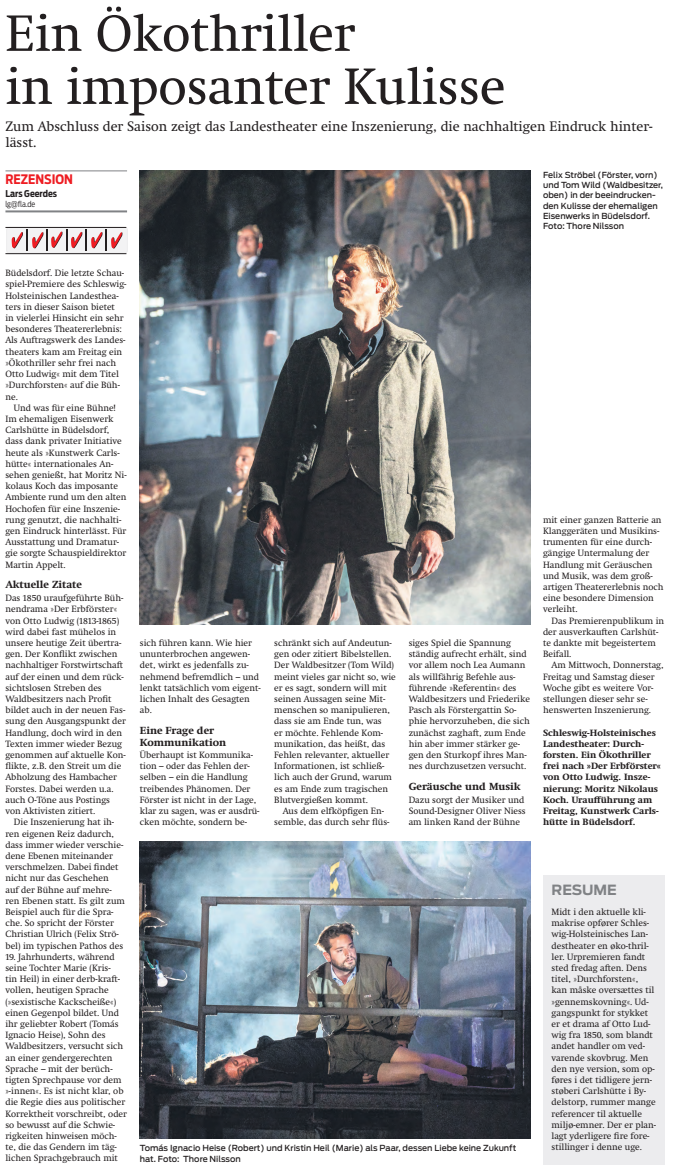
<style>
.page{position:relative;width:676px;height:1172px;background:#fff}
.page>*{position:absolute;margin:0;border:0;box-sizing:border-box;transform-origin:0 0}
.t1{font:52px/53px "Swift Neue LT Pro";letter-spacing:-.005em;color:#231f20}
.t2{font:14px/16px "Swift Neue LT Pro";color:#231f20}
.t3{font:700 14px "Antenna";color:#808285}
.t4{font:700 13px "Antenna Cond";color:#ee1d23}
.t5{font:700 10.5px/12px "Swift Neue LT Pro";color:#231f20}
.t6{font:9.3px/11.2px "Swift Neue LT Pro";color:#231f20}
.t7{font:700 9.3px/11.2px "Swift Neue LT Pro";color:#231f20}
.t8{font:700 9.3px "Antenna Cond";color:#231f20}
.t9{font:500 8.3px/10.3px "Antenna";color:#231f20}
.t10{font:300 8px "Antenna Cond";color:#231f20}
</style>
<div class="page">
<hr style="left:5px;top:171px;width:122px;height:1px;background:#808285">
<hr style="left:5px;top:210px;width:122px;height:2px;background:#808285">
<img style="left:140px;top:841px;width:390px;height:297px">
<div style="left:542px;top:875px;width:122px;height:289px;background:#ececee"></div>
<img style="left:140px;top:170px;width:390px;height:454px">
<div style="left:7px;top:227px;width:120px;height:26px;background:#f3f3f4;border-radius:3px"></div>
<div style="left:6px;top:227px;width:121px;height:26px;border:1px solid #eeeeef;border-radius:3px"></div>
<hr style="left:5px;top:227px;width:121px;height:1px;background:#231f20">
<hr style="left:5px;top:253px;width:121px;height:1px;background:#231f20">
<svg style="left:12px;top:229px;width:110px;height:22px"></svg>
<h1 class="t1" style="left:5px;top:6px;width:501px">Ein Ökothriller<br>in imposanter Kulisse</h1>
<h2 class="t2" style="left:5px;top:118px;width:648px">Zum Abschluss der Saison zeigt das Landestheater eine Inszenierung, die nachhaltigen Eindruck hinter&shy;lässt.</h2>
<h3 class="t4" style="left:5px;top:171px;width:69px">REZENSION</h3>
<p class="t8" style="left:5px;top:187px;width:53px">Lars Geerdes</p>
<p class="t10" style="left:5px;top:199px;width:31px">lg@fla.de</p>
<p class="t9" style="left:542px;top:170px;width:121px">Felix Ströbel (Förster, vorn) und Tom Wild (Waldbesitzer, oben) in der beeindrucken&shy;den Kulisse der ehemaligen<br>Eisenwerks in Büdelsdorf.<br>Foto: Thore Nilsson</p>
<p class="t6" style="left:5px;top:267px;width:122px">Büdelsdorf. Die letzte Schau&shy;spiel-Premiere des Schleswig-<br>Holsteinischen Landesthea&shy;ters in dieser Saison bietet<br>in vielerlei Hinsicht ein sehr besonderes Theatererlebnis:<br>Als Auftragswerk des Landes&shy;theaters kam am Freitag ein »Ökothriller sehr frei nach<br>Otto Ludwig« mit dem Titel »Durchforsten« auf die Büh&shy;ne.</p>
<p class="t6" style="left:5px;top:402px;width:123px;text-indent:9px">Und was für eine Bühne!<br>Im ehemaligen Eisenwerk<br>Carlshütte in Büdelsdorf, dass dank privater Initiative heute als »Kunstwerk Carls&shy;hütte« internationales An&shy;sehen genießt, hat Moritz Ni&shy;kolaus Koch das imposante<br>Ambiente rund um den alten<br>Hochofen für eine Inszenie&shy;rung genutzt, die nachhalti&shy;gen Eindruck hinterlässt. Für<br>Ausstattung und Dramatur&shy;gie sorgte Schauspieldirektor<br>Martin Appelt.</p>
<p class="t5" style="left:5px;top:578px;width:78px">Aktuelle Zitate</p>
<p class="t6" style="left:5px;top:592px;width:122px">Das 1850 uraufgeführte Büh&shy;nendrama »Der Erbförster« von Otto Ludwig (1813-1865) wird dabei fast mühelos in unsere heutige Zeit übertra&shy;gen. Der Konflikt zwischen nachhaltiger Forstwirtschaft auf der einen und dem rück&shy;sichtslosen Streben des<br>Waldbesitzers nach Profit bildet auch in der neuen Fas&shy;sung den Ausgangspunkt der<br>Handlung, doch wird in den<br>Texten immer wieder Bezug genommen auf aktuelle Kon&shy;flikte, z.B. den Streit um die<br>Abholzung des Hambacher<br>Forstes. Dabei werden u.a. auch O-Töne aus Postings von Aktivisten zitiert.</p>
<p class="t6" style="left:5px;top:816px;width:121px;text-indent:9px">Die Inszenierung hat ih&shy;ren eigenen Reiz dadurch, dass immer wieder verschie&shy;dene Ebenen miteinander verschmelzen. Dabei findet nicht nur das Geschehen<br>auf der Bühne auf mehre&shy;ren Ebenen statt. Es gilt zum<br>Beispiel auch für die Spra&shy;che. So spricht der Förster<br>Christian Ulrich (Felix Strö&shy;bel) im typischen Pathos des</p>
<p class="t6" style="left:5px;top:951px;width:123px">19. Jahrhunderts, während seine Tochter Marie (Kris-<br>tin Heil) in einer derb-kraft&shy;vollen, heutigen Sprache (»sexistische Kackscheiße«) einen Gegenpol bildet. Und ihr geliebter Robert (Tomás<br>Ignacio Heise), Sohn des<br>Waldbesitzers, versucht sich an einer gendergerechten<br>Sprache – mit der berüch&shy;tigten Sprechpause vor dem »-innen«. Es ist nicht klar, ob die Regie dies aus politischer<br>Korrektheit vorschreibt, oder so bewusst auf die Schwie&shy;rigkeiten hinweisen möch&shy;te, die das Gendern im täg&shy;lichen Sprachgebrauch mit</p>
<p class="t6" style="left:140px;top:637px;width:122px">sich führen kann. Wie hier ununterbrochen angewen&shy;det, wirkt es jedenfalls zu&shy;nehmend befremdlich – und lenkt tatsächlich vom eigent&shy;lichen Inhalt des Gesagten ab.</p>
<p class="t5" style="left:140px;top:724px;width:88px">Eine Frage der<br>Kommunikation</p>
<p class="t6" style="left:140px;top:749px;width:121px">Überhaupt ist Kommunika&shy;tion – oder das Fehlen der&shy;selben – ein die Handlung treibendes Phänomen. Der<br>Förster ist nicht in der Lage, klar zu sagen, was er ausdrü&shy;cken möchte, sondern be-</p>
<p class="t6" style="left:274px;top:637px;width:123px">schränkt sich auf Andeutun&shy;gen oder zitiert Bibelstellen.<br>Der Waldbesitzer (Tom Wild) meint vieles gar nicht so, wie er es sagt, sondern will mit seinen Aussagen seine Mit&shy;menschen so manipulieren, dass sie am Ende tun, was<br>er möchte. Fehlende Kom&shy;munikation, das heißt, das<br>Fehlen relevanter, aktueller<br>Informationen, ist schließ&shy;lich auch der Grund, warum es am Ende zum tragischen<br>Blutvergießen kommt.</p>
<p class="t6" style="left:274px;top:805px;width:117px;text-align:center">Aus dem elfköpfigen En&shy;semble, das durch sehr flüs-</p>
<p class="t6" style="left:408px;top:637px;width:123px">siges Spiel die Spannung ständig aufrecht erhält, sind vor allem noch Lea Aumann als willfährig Befehle aus&shy;führende »Referentin« des<br>Waldbesitzers und Friederike<br>Pasch als Förstergattin So&shy;phie hervorzuheben, die sich zunächst zaghaft, zum Ende hin aber immer stärker ge&shy;gen den Sturkopf ihres Man&shy;nes durchzusetzen versucht.</p>
<p class="t5" style="left:408px;top:780px;width:113px">Geräusche und Musik</p>
<p class="t6" style="left:408px;top:794px;width:119px">Dazu sorgt der Musiker und<br>Sound-Designer Oliver Niess am linken Rand der Bühne</p>
<p class="t9" style="left:140px;top:1143px;width:378px">Tomás Ignacio Heise (Robert) und Kristin Heil (Marie) als Paar, dessen Liebe keine Zukunft hat. Foto: Thore Nilsson</p>
<p class="t6" style="left:542px;top:514px;width:122px">mit einer ganzen Batterie an<br>Klanggeräten und Musikins&shy;trumenten für eine durch&shy;gängige Untermalung der<br>Handlung mit Geräuschen und Musik, was dem groß&shy;artigen Theatererlebnis noch eine besondere Dimension verleiht.</p>
<p class="t6" style="left:542px;top:615px;width:123px;text-indent:9px">Das Premierenpublikum in der ausverkauften Carlshüt&shy;te dankte mit begeistertem<br>Beifall.</p>
<p class="t6" style="left:542px;top:659px;width:122px;text-indent:9px">Am Mittwoch, Donnerstag,<br>Freitag und Samstag dieser<br>Woche gibt es weitere Vor&shy;stellungen dieser sehr se&shy;henswerten Inszenierung.</p>
<p class="t7" style="left:542px;top:727px;width:119px">Schleswig-Holsteinisches<br>Landestheater: Durch&shy;forsten. Ein Ökothriller frei nach »Der Erbförster« von Otto Ludwig. Insze&shy;nierung: Moritz Nikolaus<br>Koch. Uraufführung am<br>Freitag, Kunstwerk Carls&shy;hütte in Büdelsdorf.</p>
<h2 class="t3" style="left:551px;top:881px;width:67px">RESUME</h2>
<p class="t6" style="left:551px;top:906px;width:106px">Midt i den aktuelle kli&shy;makrise opfører Schles&shy;wig-Holsteinisches Lan&shy;destheater en øko-thril&shy;ler. Urpremieren fandt sted fredag aften. Dens titel, »Durchforsten«, kan måske oversættes til »gennemskovning«. Ud&shy;gangspunkt for stykket er et drama af Otto Lud&shy;wig fra 1850, som blandt andet handler om ved&shy;varende skovbrug. Men den nye version, som op&shy;føres i det tidligere jern&shy;støberi Carlshütte i By&shy;delstorp, rummer mange referencer til aktuelle miljø-emner. Der er plan&shy;lagt yderligere fire fore&shy;stillinger i denne uge.</p>
</div>
